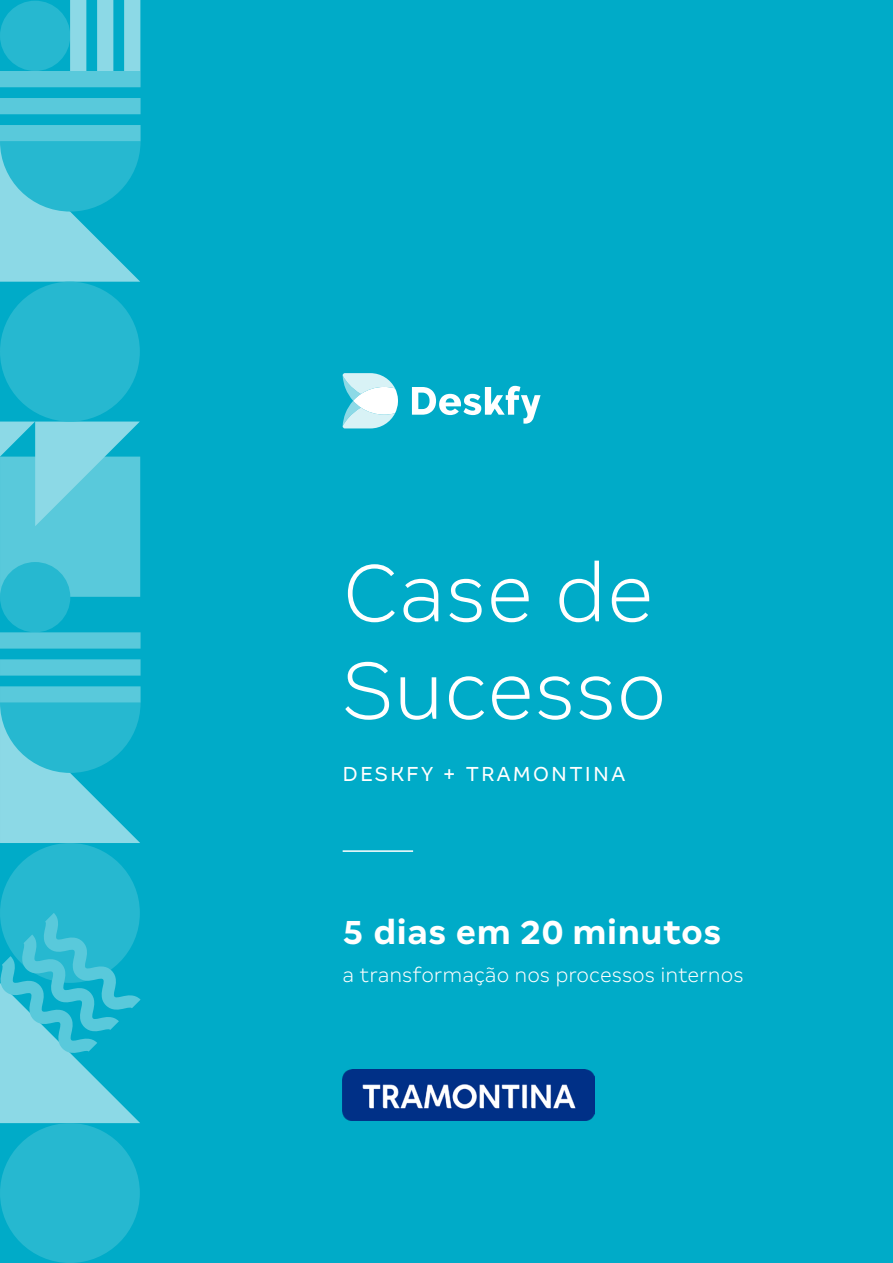
<style>
.page{position:relative;width:893px;height:1263px;background:#00abc8}
.page>*{position:absolute;margin:0;border:0;box-sizing:border-box;transform-origin:0 0}
.t1{font:300 90px/97.5px "Desktype";color:#fff}
.t2{font:700 37.5px "Desktype";color:#fff}
.t3{font:300 22.5px "Desktype";color:#fff}
.t4{font:22.5px "Desktype";letter-spacing:.1em;color:#fff}
</style>
<div class="page">
<hr style="left:343px;top:850px;width:70px;height:2px;background:#fff">
<svg style="left:412px;top:386px;width:129px;height:38px"></svg>
<svg style="left:343px;top:373px;width:55px;height:55px"></svg>
<div style="left:0;top:1123px;width:140px;height:140px;background:#26b8d0;border-radius:50%"></div>
<div style="left:0;top:457px;width:140px;height:140px;background:#59c9db"></div>
<svg style="left:0;top:421px;width:140px;height:105px"></svg>
<div style="left:0;top:562px;width:70px;height:70px;background:#26b8d0;border-radius:50%"></div>
<div style="left:0;top:843px;width:140px;height:140px;background:#26b8d0;border-radius:50%"></div>
<svg style="left:0;top:703px;width:141px;height:140px"></svg>
<div style="left:0;top:686px;width:141px;height:17px;background:#59c9db"></div>
<div style="left:0;top:659px;width:141px;height:17px;background:#59c9db"></div>
<div style="left:0;top:632px;width:141px;height:17px;background:#59c9db"></div>
<svg style="left:0;top:913px;width:141px;height:210px"></svg>
<div style="left:0;top:1px;width:70px;height:70px;background:#26b8d0;border-radius:50%"></div>
<div style="left:0;top:282px;width:140px;height:139px;background:#26b8d0;border-radius:70px"></div>
<svg style="left:0;top:141px;width:141px;height:141px"></svg>
<div style="left:0;top:125px;width:141px;height:16px;background:#59c9db"></div>
<div style="left:0;top:98px;width:141px;height:16px;background:#59c9db"></div>
<div style="left:0;top:71px;width:141px;height:16px;background:#59c9db"></div>
<div style="left:124px;top:0;width:16px;height:71px;background:#8cd9e6"></div>
<div style="left:97px;top:0;width:16px;height:71px;background:#8cd9e6"></div>
<div style="left:70px;top:0;width:16px;height:71px;background:#8cd9e6"></div>
<img style="left:343px;top:1069px;width:252px;height:51px">
<h1 class="t1" style="left:343px;top:543px;width:326px">Case de<br>Sucesso</h1>
<p class="t4" style="left:343px;top:761px;width:284px">DESKFY + TRAMONTINA</p>
<h2 class="t2" style="left:343px;top:910px;width:380px">5 dias em 20 minutos</h2>
<p class="t3" style="left:343px;top:962px;width:402px">a transformação nos processos internos</p>
</div>
